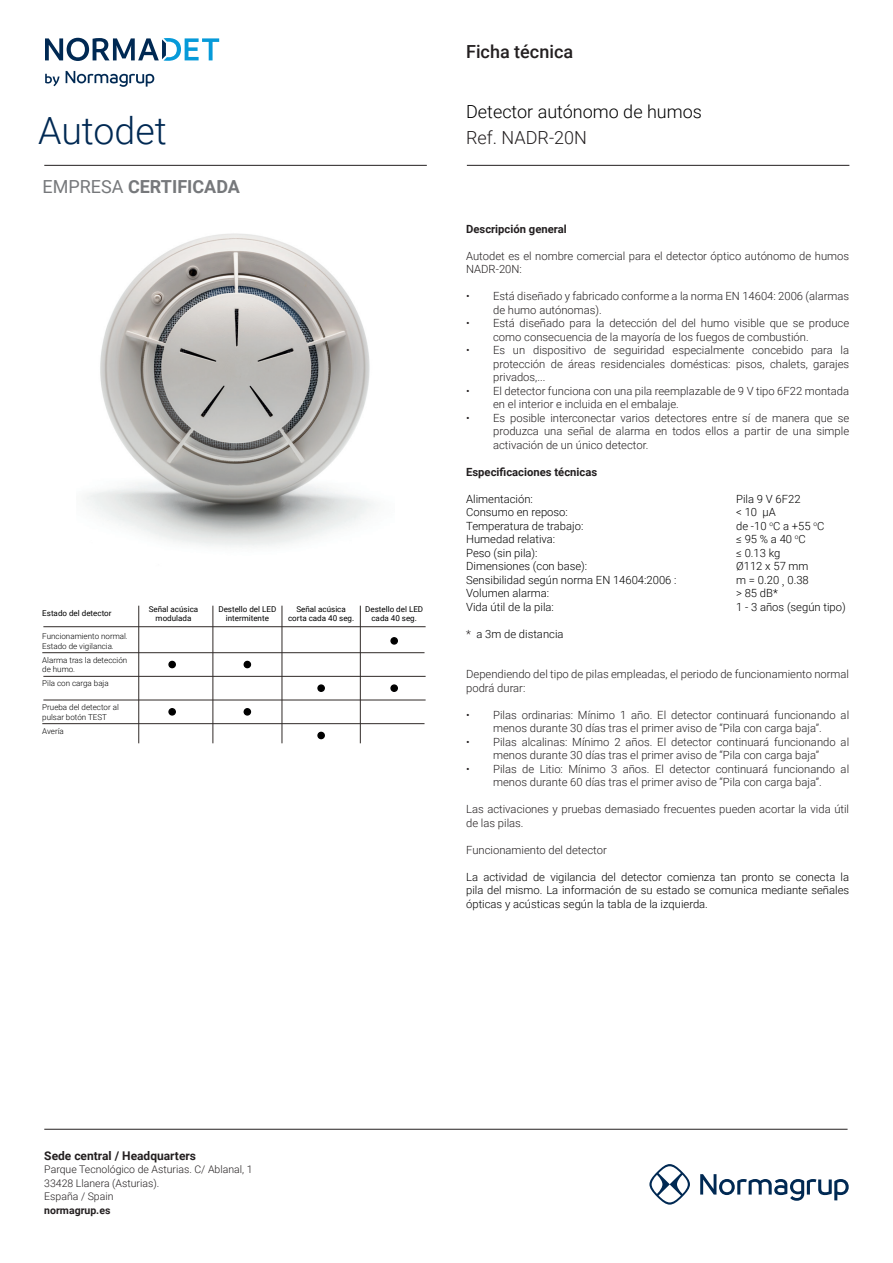
<style>
.page{position:relative;width:893px;height:1263px;background:#fff}
.page>*{position:absolute;margin:0;border:0;box-sizing:border-box;transform-origin:0 0}
.t1{font:300 37.5px "Roboto";color:#002953}
.t2{font:300 18px "Roboto";color:#000}
.t3{font:700 18px "Roboto";color:#76787b}
.t4{font:500 18px "Roboto";color:#231f20}
.t5{font:300 18px "Roboto";color:#231f20}
.t6{font:700 12px "Roboto";color:#231f20}
.t7{font:300 11.25px/13.5px "Roboto";color:#231f20}
.t8{font:300 11.25px/13.5px "Roboto";color:#000;text-align:justify}
.t9{font:700 11.25px "Roboto";color:#231f20}
.t10{font:300 10.5px "Roboto";color:#231f20}
.t11{font:700 10.5px "Roboto";color:#231f20}
.t12{font:300 8.1px/9.6px "Roboto";color:#000}
.t13{font:8.1px/9.6px "Roboto";color:#000;text-align:center}
.s1{font-weight:400}
.s2{color:#231f20}
</style>
<div class="page">
<hr style="left:44px;top:165px;width:383px;height:1px;background:#231f20">
<hr style="left:467px;top:165px;width:382px;height:1px;background:#231f20">
<svg style="left:649px;top:1164px;width:41px;height:40px"></svg>
<svg style="left:700px;top:1174px;width:149px;height:27px"></svg>
<hr style="left:44px;top:1129px;width:804px;height:1px;background:#231f20">
<img style="left:86px;top:233px;width:289px;height:314px">
<svg style="left:66px;top:71px;width:88px;height:16px"></svg>
<svg style="left:45px;top:74px;width:15px;height:12px"></svg>
<svg style="left:45px;top:38px;width:174px;height:23px"></svg>
<hr style="left:43px;top:626px;width:383px;height:1px;background:#302a28">
<hr style="left:42px;top:652px;width:382px;height:1px;background:#302a28">
<hr style="left:43px;top:676px;width:383px;height:1px;background:#302a28">
<hr style="left:43px;top:700px;width:383px;height:1px;background:#302a28">
<hr style="left:42px;top:723px;width:382px;height:1px;background:#302a28">
<hr style="left:138px;top:606px;width:1px;height:137px;background:#302a28">
<hr style="left:213px;top:606px;width:1px;height:137px;background:#302a28">
<hr style="left:282px;top:606px;width:1px;height:137px;background:#302a28">
<hr style="left:360px;top:606px;width:1px;height:137px;background:#302a28">
<svg style="left:392px;top:639px;width:4px;height:4px"></svg>
<div style="left:390px;top:637px;width:8px;height:8px;border:1px solid #000;border-radius:50%"></div>
<div style="left:169px;top:661px;width:6px;height:7px;background:#000;border-radius:50%"></div>
<div style="left:168px;top:661px;width:8px;height:7px;border:1px solid #000;border-radius:50%"></div>
<div style="left:244px;top:661px;width:6px;height:7px;background:#000;border-radius:50%"></div>
<div style="left:244px;top:661px;width:7px;height:7px;border:1px solid #000;border-radius:50%"></div>
<svg style="left:319px;top:686px;width:4px;height:4px"></svg>
<div style="left:317px;top:684px;width:8px;height:8px;border:1px solid #000;border-radius:50%"></div>
<svg style="left:392px;top:686px;width:4px;height:4px"></svg>
<div style="left:390px;top:684px;width:8px;height:8px;border:1px solid #000;border-radius:50%"></div>
<div style="left:318px;top:732px;width:6px;height:7px;background:#000;border-radius:50%"></div>
<div style="left:317px;top:732px;width:8px;height:7px;border:1px solid #000;border-radius:50%"></div>
<svg style="left:244px;top:709px;width:5px;height:6px"></svg>
<div style="left:244px;top:708px;width:7px;height:8px;border:1px solid #000;border-radius:50%"></div>
<svg style="left:170px;top:710px;width:4px;height:4px"></svg>
<div style="left:168px;top:708px;width:8px;height:8px;border:1px solid #000;border-radius:50%"></div>
<p class="t1" style="left:38px;top:104px;width:130px">Autodet</p>
<p class="t3" style="left:43px;top:174px;width:199px"><span class="s1">EMPRESA</span> CERTIFICADA</p>
<p class="t13" style="left:42px;top:608px;width:71px">Estado del detector</p>
<p class="t13" style="left:149px;top:604px;width:51px">Señal acúsica modulada</p>
<p class="t13" style="left:218px;top:604px;width:59px">Destello del LED intermitente</p>
<p class="t13" style="left:288px;top:604px;width:68px">Señal acúsica corta cada 40 seg.</p>
<p class="t13" style="left:365px;top:604px;width:59px">Destello del LED cada 40 seg.</p>
<p class="t12" style="left:42px;top:631px;width:87px">Funcionamiento normal.<br>Estado de vigilancia.</p>
<p class="t12" style="left:42px;top:655px;width:87px">Alarma tras la detección de humo.</p>
<p class="t12" style="left:42px;top:678px;width:68px">Pila con carga baja</p>
<p class="t12" style="left:42px;top:702px;width:78px">Prueba del detector al pulsar botón TEST</p>
<p class="t12" style="left:42px;top:726px;width:23px">Avería</p>
<p class="t4" style="left:466px;top:39px;width:109px">Ficha técnica</p>
<p class="t2" style="left:466px;top:99px;width:237px">Detector autónomo de humos</p>
<p class="t5" style="left:466px;top:125px;width:122px">Ref. NADR-20N</p>
<p class="t9" style="left:466px;top:221px;width:102px">Descripción general</p>
<p class="t7" style="left:466px;top:248px;width:384px">Autodet es el nombre comercial para el detector óptico autónomo de humos<br>NADR-20N:</p>
<p class="t7" style="left:493px;top:289px;width:357px;text-indent:-27px">• Está diseñado y fabricado conforme a la norma EN 14604: 2006 (alarmas de humo autónomas).</p>
<p class="t7" style="left:493px;top:316px;width:357px;text-indent:-27px">• Está diseñado para la detección del del humo visible que se produce como consecuencia de la mayoría de los fuegos de combustión.</p>
<p class="t7" style="left:493px;top:343px;width:357px;text-align:justify;text-indent:-27px">• Es un dispositivo de seguiridad especialmente concebido para la protección de áreas residenciales domésticas: pisos, chalets, garajes privados,...</p>
<p class="t7" style="left:493px;top:383px;width:357px;text-indent:-27px">• El detector funciona con una pila reemplazable de 9 V tipo 6F22 montada en el interior e incluida en el embalaje.</p>
<p class="t7" style="left:493px;top:410px;width:357px;text-align:justify;text-indent:-27px">• Es posible interconectar varios detectores entre sí de manera que se produzca una señal de alarma en todos ellos a partir de una simple activación de un único detector.</p>
<p class="t9" style="left:466px;top:464px;width:132px">Especificaciones técnicas</p>
<p class="t8" style="left:466px;top:491px;width:68px">Alimentación:</p>
<p class="t8" style="left:736px;top:491px;width:66px">Pila 9 V 6F22</p>
<p class="t8" style="left:466px;top:505px;width:103px">Consumo en reposo:</p>
<p class="t8" style="left:736px;top:505px;width:41px">&lt; 10 µA</p>
<p class="t8" style="left:466px;top:518px;width:119px">Temperatura de trabajo:</p>
<p class="t8" style="left:736px;top:518px;width:90px">de -10 <sup>o</sup>C a +55 <sup>o</sup>C</p>
<p class="t8" style="left:466px;top:532px;width:91px">Humedad relativa:</p>
<p class="t8" style="left:736px;top:532px;width:71px">≤ 95 % a 40 <sup>o</sup>C</p>
<p class="t8" style="left:466px;top:545px;width:73px">Peso (sin pila):</p>
<p class="t8" style="left:736px;top:545px;width:46px">≤ 0.13 kg</p>
<p class="t8" style="left:466px;top:559px;width:123px">Dimensiones (con base):</p>
<p class="t8" style="left:736px;top:559px;width:74px">Ø112 x 57 mm</p>
<p class="t8" style="left:466px;top:572px;width:212px">Sensibilidad según norma EN 14604:2006 :</p>
<p class="t8" style="left:736px;top:572px;width:74px">m = 0.20 ¸ 0.38</p>
<p class="t8" style="left:466px;top:586px;width:85px">Volumen alarma:</p>
<p class="t8" style="left:736px;top:586px;width:43px">&gt; 85 dB*</p>
<p class="t8" style="left:466px;top:599px;width:89px">Vida útil de la pila:</p>
<p class="t8" style="left:736px;top:599px;width:111px">1 - 3 años (según tipo)</p>
<p class="t8" style="left:466px;top:626px;width:99px"><span class="s2">*</span> a 3m de distancia</p>
<p class="t7" style="left:466px;top:667px;width:384px">Dependiendo del tipo de pilas empleadas, el periodo de funcionamiento normal podrá durar:</p>
<p class="t7" style="left:466px;top:707px;width:384px;text-align:center">• Pilas ordinarias: Mínimo 1 año. El detector continuará funcionando al menos durante 30 días tras el primer aviso de “Pila con carga baja”.</p>
<p class="t7" style="left:466px;top:734px;width:384px;text-align:center">• Pilas alcalinas: Mínimo 2 años. El detector continuará funcionando al menos durante 30 días tras el primer aviso de “Pila con carga baja”</p>
<p class="t7" style="left:466px;top:761px;width:384px;text-align:center">• Pilas de Litio: Mínimo 3 años. El detector continuará funcionando al menos durante 60 días tras el primer aviso de “Pila con carga baja”.</p>
<p class="t7" style="left:466px;top:802px;width:384px">Las activaciones y pruebas demasiado frecuentes pueden acortar la vida útil de las pilas.</p>
<p class="t7" style="left:466px;top:842px;width:142px">Funcionamiento del detector</p>
<p class="t8" style="left:466px;top:869px;width:384px">La actividad de vigilancia del detector comienza tan pronto se conecta la pila del mismo. La información de su estado se comunica mediante señales ópticas y acústicas según la tabla de la izquierda.</p>
<p class="t6" style="left:44px;top:1147px;width:153px">Sede central / Headquarters</p>
<p class="t10" style="left:44px;top:1162px;width:210px">Parque Tecnológico de Asturias. C/ Ablanal, 1</p>
<p class="t10" style="left:44px;top:1176px;width:117px">33428 Llanera (Asturias).</p>
<p class="t10" style="left:44px;top:1189px;width:71px">España / Spain</p>
<p class="t11" style="left:44px;top:1203px;width:68px">normagrup.es</p>
</div>
